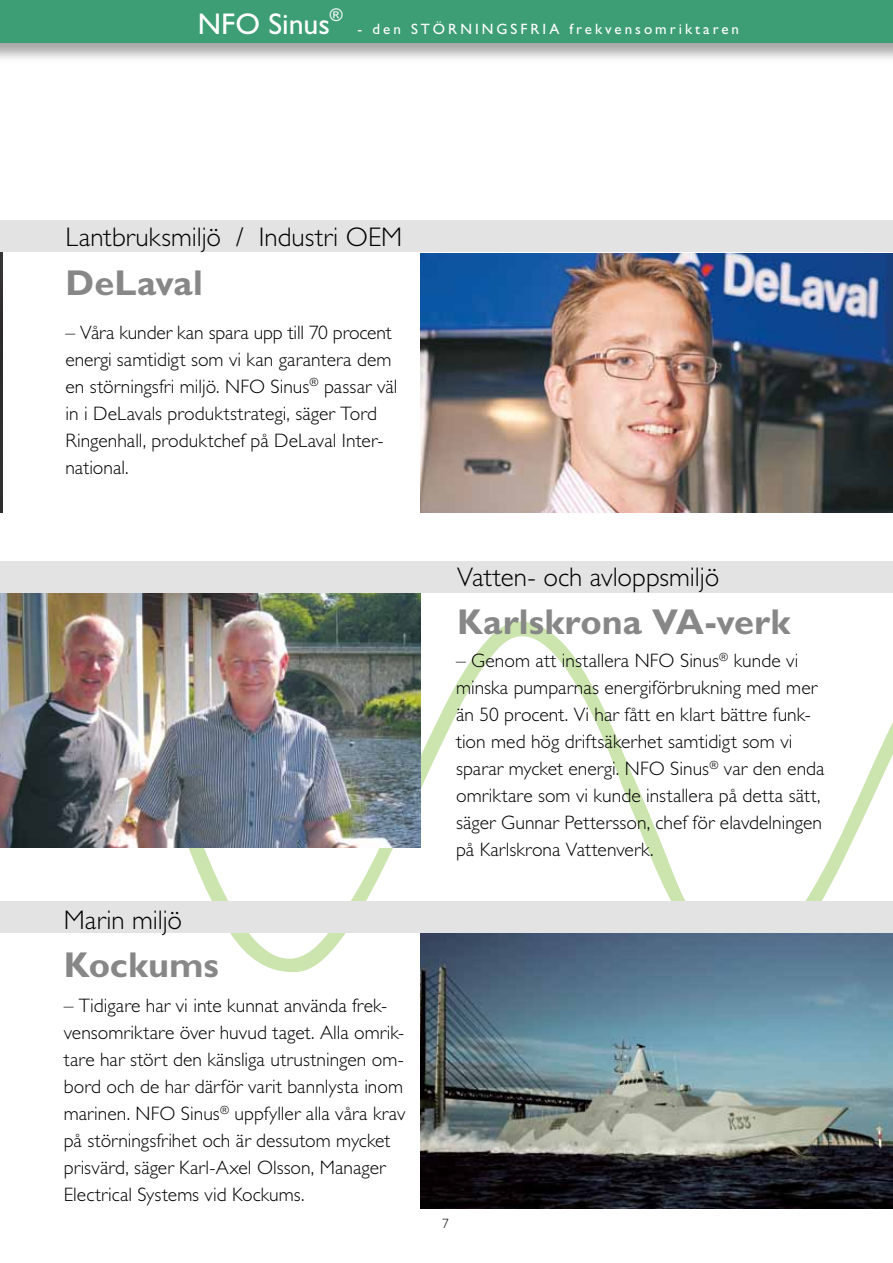
<style>
.page{position:relative;width:893px;height:1263px;background:#fff}
.page>*{position:absolute;margin:0;border:0;box-sizing:border-box;transform-origin:0 0}
.t1{font:700 36px "Gill Alt One";color:#878787}
.t2{font:30px "Gill Alt One";color:#fff}
.t3{font:300 27px "Gill Alt One";color:#000}
.t4{font:300 19.5px/27px "Gill Alt One";letter-spacing:.005em;color:#000}
.t5{font:15px "Gill Alt One";letter-spacing:.2em;color:#fff}
.t6{font:300 13.5px "Gill Alt One";color:#000}
</style>
<div class="page">
<img style="left:0;top:252px;width:2px;height:260px">
<svg style="left:188px;top:618px;width:430px;height:354px"></svg>
<svg style="left:618px;top:722px;width:275px;height:179px"></svg>
<img style="left:420px;top:253px;width:473px;height:259px">
<div style="left:0;top:0;width:893px;height:63px;background:#000;opacity:.35"></div>
<div style="left:0;top:0;width:893px;height:42px;background:#3d9e76"></div>
<img style="left:420px;top:933px;width:473px;height:276px">
<img style="left:0;top:593px;width:420px;height:255px">
<div style="left:0;top:561px;width:893px;height:32px;background:#e3e3e3"></div>
<div style="left:0;top:901px;width:893px;height:32px;background:#e3e3e3"></div>
<div style="left:0;top:220px;width:893px;height:32px;background:#e3e3e3"></div>
<h2 class="t2" style="left:198px;top:7px;width:147px">NFO Sinus<sup>®</sup></h2>
<p class="t5" style="left:357px;top:20px;width:383px">- den STÖRNINGSFRIA frekvensomriktaren</p>
<h3 class="t3" style="left:65px;top:222px;width:338px">Lantbruksmiljö / Industri OEM</h3>
<h1 class="t1" style="left:65px;top:261px;width:139px">DeLaval</h1>
<p class="t4" style="left:65px;top:319px;width:334px">– Våra kunder kan spara upp till 70 procent energi samtidigt som vi kan garantera dem en störningsfri miljö. NFO Sinus<sup>®</sup> passar väl in i DeLavals produktstrategi, säger Tord Ringenhall, produktchef på DeLaval Inter&shy;national.</p>
<h3 class="t3" style="left:64px;top:904px;width:120px">Marin miljö</h3>
<h1 class="t1" style="left:64px;top:944px;width:157px">Kockums</h1>
<p class="t4" style="left:64px;top:992px;width:343px">– Tidigare har vi inte kunnat använda frek&shy;vensomriktare över huvud taget. Alla omrik&shy;tare har stört den känsliga utrustningen om&shy;bord och de har därför varit bannlysta inom marinen. NFO Sinus<sup>®</sup> uppfyller alla våra krav på störningsfrihet och är dessutom mycket prisvärd, säger Karl-Axel Olsson, Manager Electrical Systems vid Kockums.</p>
<h3 class="t3" style="left:457px;top:561px;width:264px">Vatten- och avloppsmiljö</h3>
<h1 class="t1" style="left:457px;top:601px;width:335px">Karlskrona VA-verk</h1>
<p class="t4" style="left:456px;top:647px;width:370px">– Genom att installera NFO Sinus<sup>®</sup> kunde vi minska pumparnas energiförbrukning med mer än 50 procent. Vi har fått en klart bättre funk&shy;tion med hög driftsäkerhet samtidigt som vi sparar mycket energi. NFO Sinus<sup>®</sup> var den enda omriktare som vi kunde installera på detta sätt, säger Gunnar Pettersson, chef för elavdelningen på Karlskrona Vattenverk.</p>
<p class="t6" style="left:442px;top:1216px;width:8px">7</p>
</div>
